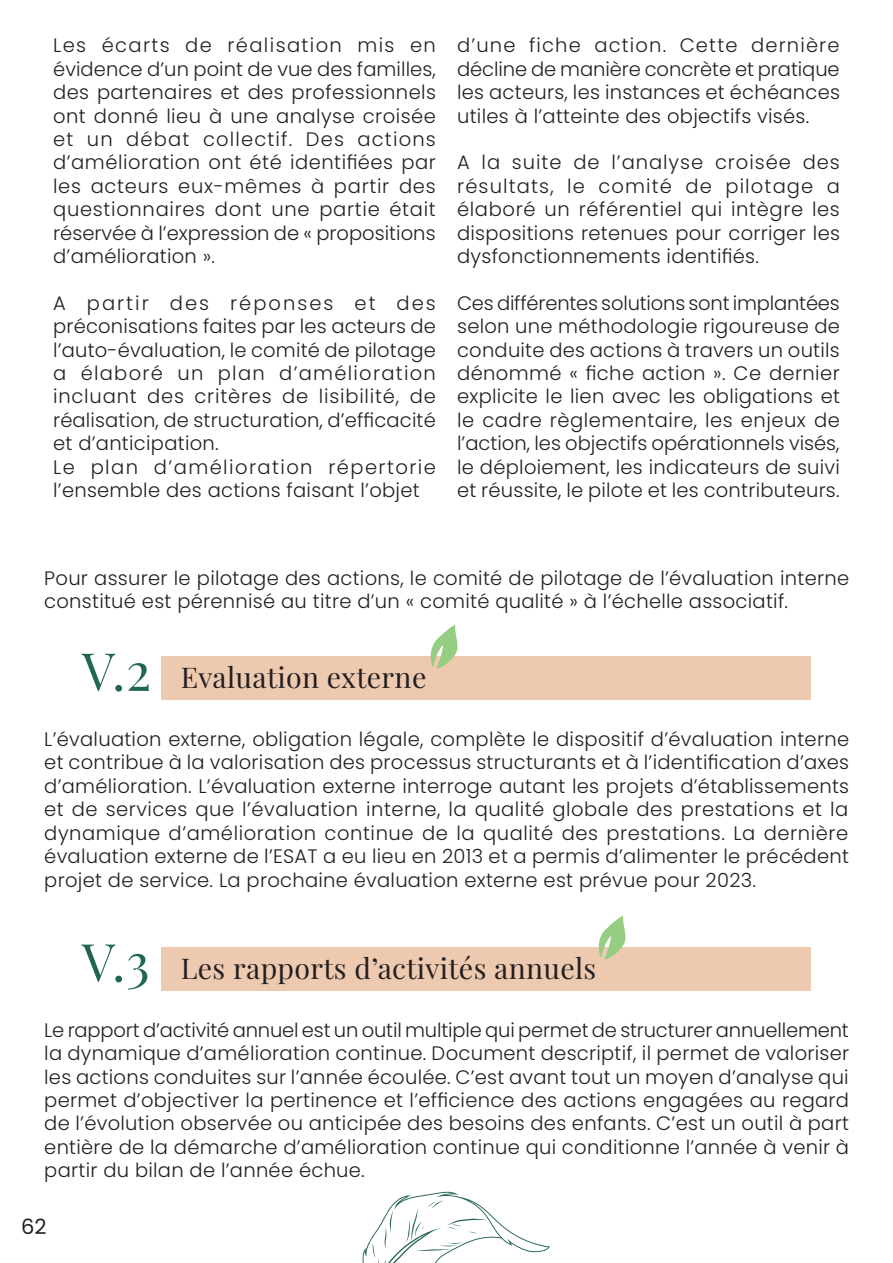
<style>
.page{position:relative;width:893px;height:1263px;background:#fff}
.page>*{position:absolute;margin:0;border:0;box-sizing:border-box;transform-origin:0 0}
.t1{font:52.5px "Playfair Display";color:#216654}
.t2{font:28.5px "Playfair Display";letter-spacing:.01em;color:#231f20}
.t3{font:21px "Poppins";color:#231f20}
.t4{font:300 19.5px/23.4px "Poppins";letter-spacing:.015em;color:#231f20;text-align:justify}
.t5{font:300 19.5px "Poppins";letter-spacing:-.01em;color:#231f20}
</style>
<div class="page">
<svg style="left:362px;top:1191px;width:188px;height:72px"></svg>
<div style="left:162px;top:656px;width:649px;height:44px;background:#edc9b0"></div>
<svg style="left:430px;top:625px;width:28px;height:44px"></svg>
<div style="left:162px;top:947px;width:649px;height:43px;background:#edc9b0"></div>
<svg style="left:598px;top:915px;width:28px;height:45px"></svg>
<p class="t4" style="left:53px;top:34px;width:384px">Les écarts de réalisation mis en évidence d’un point de vue des familles, des partenaires et des professionnels ont donné lieu à une analyse croisée et un débat collectif. Des actions d’amélioration ont été identifiées par les acteurs eux-mêmes à partir des questionnaires dont une partie était réservée à l’expression de « propositions d’amélioration ».</p>
<p class="t4" style="left:53px;top:291px;width:384px">A partir des réponses et des préconisations faites par les acteurs de l’auto-évaluation, le comité de pilotage a élaboré un plan d’amélioration incluant des critères de lisibilité, de réalisation, de structuration, d’efficacité et d’anticipation.</p>
<p class="t4" style="left:53px;top:455px;width:384px">Le plan d’amélioration répertorie l’ensemble des actions faisant l’objet</p>
<p class="t4" style="left:457px;top:34px;width:384px">d’une fiche action. Cette dernière décline de manière concrète et pratique les acteurs, les instances et échéances utiles à l’atteinte des objectifs visés.</p>
<p class="t4" style="left:457px;top:151px;width:384px">A la suite de l’analyse croisée des résultats, le comité de pilotage a élaboré un référentiel qui intègre les dispositions retenues pour corriger les dysfonctionnements identifiés.</p>
<p class="t4" style="left:457px;top:291px;width:384px">Ces différentes solutions sont implantées selon une méthodologie rigoureuse de conduite des actions à travers un outils dénommé « fiche action ». Ce dernier explicite le lien avec les obligations et le cadre règlementaire, les enjeux de l’action, les objectifs opérationnels visés, le déploiement, les indicateurs de suivi et réussite, le pilote et les contributeurs.</p>
<p class="t4" style="left:44px;top:567px;width:806px">Pour assurer le pilotage des actions, le comité de pilotage de l’évaluation interne constitué est pérennisé au titre d’un « comité qualité » à l’échelle associatif.</p>
<p class="t1" style="left:82px;top:630px;width:71px">V.2</p>
<p class="t2" style="left:181px;top:655px;width:247px">Evaluation externe</p>
<p class="t4" style="left:44px;top:728px;width:806px">L’évaluation externe, obligation légale, complète le dispositif d’évaluation interne et contribue à la valorisation des processus structurants et à l’identification d’axes d’amélioration. L’évaluation externe interroge autant les projets d’établissements et de services que l’évaluation interne, la qualité globale des prestations et la dynamique d’amélioration continue de la qualité des prestations. La dernière évaluation externe de l’ESAT a eu lieu en 2013 et a permis d’alimenter le précédent projet de service. La prochaine évaluation externe est prévue pour 2023.</p>
<p class="t1" style="left:82px;top:921px;width:69px">V.3</p>
<p class="t2" style="left:181px;top:946px;width:417px">Les rapports d’activités annuels</p>
<p class="t5" style="left:44px;top:1019px;width:806px">Le rapport d’activité annuel est un outil multiple qui permet de structurer annuellement</p>
<p class="t4" style="left:44px;top:1042px;width:806px">la dynamique d’amélioration continue. Document descriptif, il permet de valoriser les actions conduites sur l’année écoulée. C’est avant tout un moyen d’analyse qui permet d’objectiver la pertinence et l’efficience des actions engagées au regard de l’évolution observée ou anticipée des besoins des enfants. C’est un outil à part</p>
<p class="t4" style="left:44px;top:1135px;width:806px">entière de la démarche d’amélioration continue qui conditionne l’année à venir à</p>
<p class="t4" style="left:44px;top:1159px;width:322px">partir du bilan de l’année échue.</p>
<p class="t3" style="left:21px;top:1214px;width:27px">62</p>
</div>
